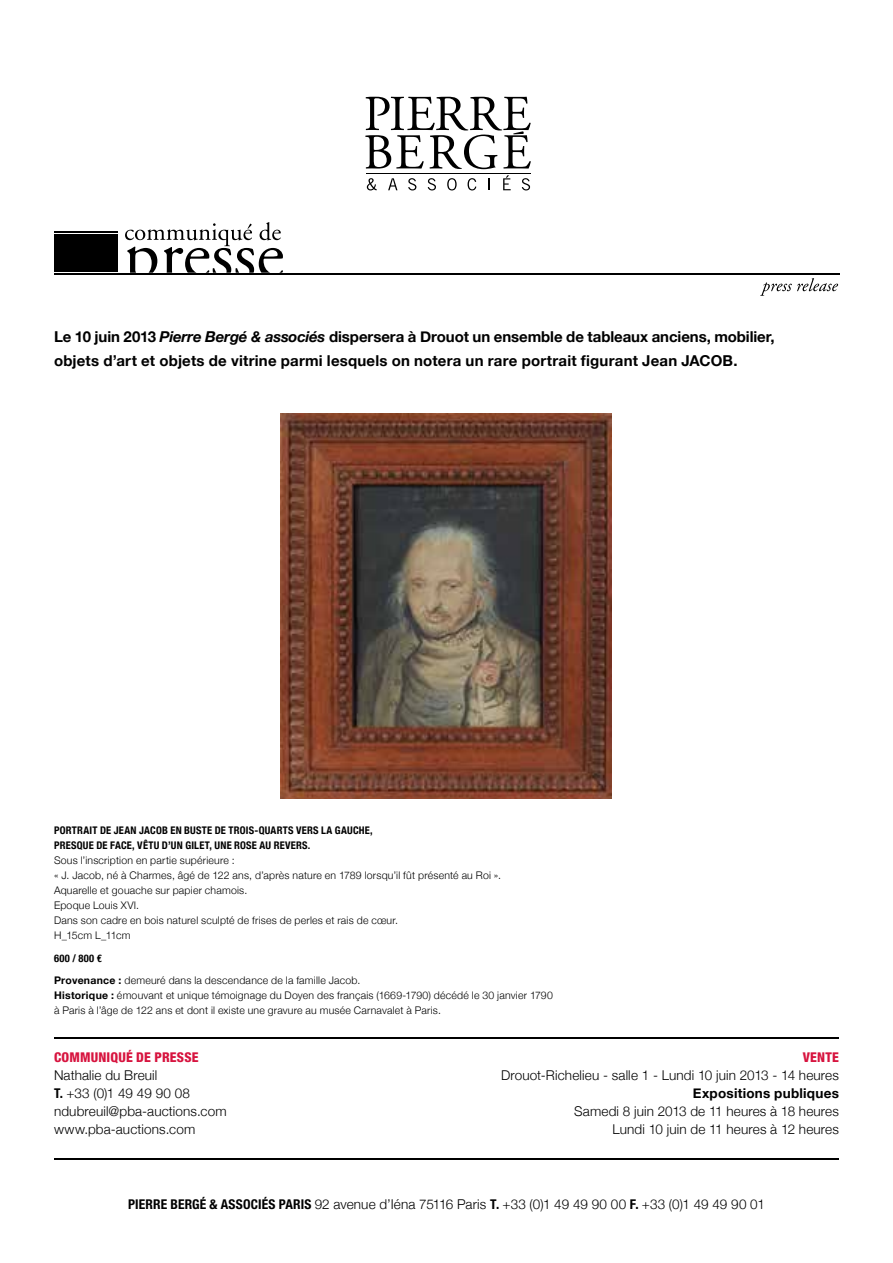
<style>
.page{position:relative;width:893px;height:1263px;background:#fff}
.page>*{position:absolute;margin:0;border:0;box-sizing:border-box;transform-origin:0 0}
.t1{font:700 15px/24px "Helvetica Neue";letter-spacing:.005em;color:#000}
.t2{font:300 13.5px/18px "Helvetica Neue";letter-spacing:.01em;color:#000}
.t3{font:800 condensed 13.5px "Helvetica Neue";letter-spacing:.015em;color:#d7143f}
.t4{font:700 13.5px "Helvetica Neue";letter-spacing:.02em;color:#000}
.t5{font:300 10.5px/15px "Helvetica Neue";letter-spacing:.02em;color:#000}
.t6{font:700 condensed 10.5px/15px "Helvetica Neue";letter-spacing:.025em;color:#000}
.s1{font-style:italic}
.s2{font-weight:700;font-stretch:condensed}
.s3{font-weight:700}
</style>
<div class="page">
<hr style="left:54px;top:1037px;width:785px;height:2px;background:#000">
<hr style="left:54px;top:1158px;width:785px;height:1px;background:#000">
<div style="left:54px;top:234px;width:64px;height:38px;background:#000"></div>
<hr style="left:54px;top:232px;width:64px;height:1px;background:#000">
<hr style="left:54px;top:274px;width:785px;height:1px;background:#000">
<svg style="left:760px;top:278px;width:78px;height:18px"></svg>
<svg style="left:125px;top:222px;width:158px;height:51px"></svg>
<svg style="left:365px;top:97px;width:166px;height:72px"></svg>
<svg style="left:367px;top:178px;width:10px;height:12px"></svg>
<svg style="left:388px;top:178px;width:9px;height:12px"></svg>
<svg style="left:408px;top:178px;width:8px;height:12px"></svg>
<svg style="left:428px;top:178px;width:8px;height:12px"></svg>
<svg style="left:447px;top:178px;width:10px;height:12px"></svg>
<svg style="left:468px;top:178px;width:8px;height:12px"></svg>
<svg style="left:488px;top:178px;width:2px;height:12px"></svg>
<svg style="left:503px;top:175px;width:8px;height:15px"></svg>
<svg style="left:522px;top:178px;width:8px;height:12px"></svg>
<hr style="left:366px;top:173px;width:165px;height:1px;background:#000">
<img style="left:281px;top:413px;width:330px;height:385px">
<h1 class="t1" style="left:54px;top:324px;width:722px">Le 10 juin 2013 <span class="s1">Pierre Bergé &amp; associés</span> dispersera à Drouot un ensemble de tableaux anciens, mobilier, objets d’art et objets de vitrine parmi lesquels on notera un rare portrait figurant Jean JACOB.</h1>
<p class="t6" style="left:54px;top:822px;width:320px">PORTRAIT DE JEAN JACOB EN BUSTE DE TROIS-QUARTS VERS LA GAUCHE,<br>PRESQUE DE FACE, VÊTU D’UN GILET, UNE ROSE AU REVERS.</p>
<p class="t5" style="left:54px;top:852px;width:448px">Sous l’inscription en partie supérieure :<br>« J. Jacob, né à Charmes, âgé de 122 ans, d’après nature en 1789 lorsqu’il fût présenté au Roi ».<br>Aquarelle et gouache sur papier chamois.<br>Epoque Louis XVI.<br>Dans son cadre en bois naturel sculpté de frises de perles et rais de cœur.<br>H_15cm L_11cm</p>
<p class="t5" style="left:54px;top:946px;width:308px;line-height:22.5px"><span class="s2">600 / 800 €<br></span><span class="s3">Provenance :</span> demeuré dans la descendance de la famille Jacob.</p>
<p class="t5" style="left:54px;top:987px;width:500px"><span class="s3">Historique :</span> émouvant et unique témoignage du Doyen des français (1669-1790) décédé le 30 janvier 1790 à Paris à l’âge de 122 ans et dont il existe une gravure au musée Carnavalet à Paris.</p>
<p class="t3" style="left:54px;top:1049px;width:146px">COMMUNIQUÉ DE PRESSE</p>
<p class="t2" style="left:54px;top:1065px;width:174px">Nathalie du Breuil<br><span class="s2">T.</span> +33 (0)1 49 49 90 08 ndubreuil@pba-auctions.com www.pba-auctions.com</p>
<p class="t3" style="left:803px;top:1049px;width:37px">VENTE</p>
<p class="t2" style="left:501px;top:1066px;width:339px">Drouot-Richelieu - salle 1 - Lundi 10 juin 2013 - 14 heures</p>
<p class="t4" style="left:693px;top:1081px;width:148px">Expositions publiques</p>
<p class="t2" style="left:574px;top:1102px;width:266px;text-align:right">Samedi 8 juin 2013 de 11 heures à 18 heures<br>Lundi 10 juin de 11 heures à 12 heures</p>
<p class="t2" style="left:128px;top:1194px;width:638px"><span class="s2">PIERRE BERGÉ &amp; ASSOCIÉS PARIS</span> 92 avenue d’Iéna 75116 Paris <span class="s2">T.</span> +33 (0)1 49 49 90 00 <span class="s2">F.</span> +33 (0)1 49 49 90 01</p>
</div>
